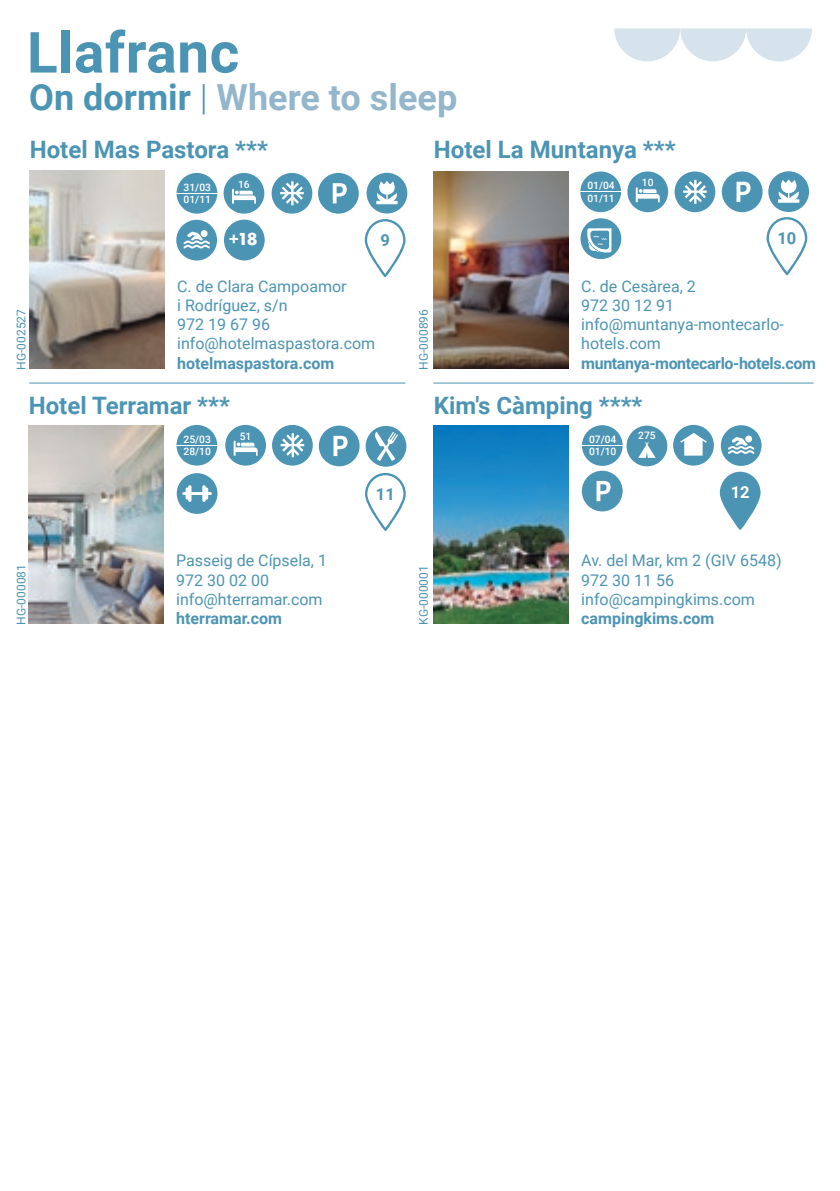
<style>
.page{position:relative;width:840px;height:1191px;background:#fff}
.page>*{position:absolute;margin:0;border:0;box-sizing:border-box;transform-origin:0 0}
.t1{font:700 56.8px "Roboto";letter-spacing:.01em;color:#4c94b3}
.t2{font:700 36px "Roboto";color:#93b6cb}
.t3{font:700 24px "Roboto";color:#4c94b3}
.t4{font:700 16.4px "Roboto";color:#4c94b3}
.t5{font:700 16.4px "Roboto";color:#fff}
.t6{font:16px/19.2px "Roboto";color:#4c94b3}
.t7{font:700 16px "Roboto";color:#4c94b3}
.t8{font:700 16px "Roboto";letter-spacing:-.025em;color:#4c94b3}
.t9{font:700 16px "Futura";color:#fff}
.t10{font:12px "Roboto";color:#4c94b3}
.t11{font:500 10.2px/12.4px "Roboto";color:#fff}
.s1{color:#4c94b3}
.s2{font-weight:300;color:#4c94b3}
</style>
<div class="page">
<hr style="left:30px;top:382px;width:375px;height:1px;background:#4c94b3">
<hr style="left:433px;top:382px;width:379px;height:1px;background:#4c94b3">
<img style="left:433px;top:425px;width:135px;height:198px">
<svg style="left:719px;top:472px;width:41px;height:58px"></svg>
<div style="left:581px;top:425px;width:41px;height:41px;background:#4c94b3;border-radius:50%"></div>
<hr style="left:580px;top:445px;width:44px;height:1px;background:#fff">
<div style="left:672px;top:425px;width:41px;height:40px;background:#4c94b3;border-radius:50%"></div>
<svg style="left:680px;top:433px;width:26px;height:22px"></svg>
<div style="left:581px;top:471px;width:41px;height:40px;background:#4c94b3;border-radius:50%"></div>
<svg style="left:596px;top:481px;width:14px;height:20px"></svg>
<div style="left:720px;top:425px;width:41px;height:41px;background:#4c94b3;border-radius:50%"></div>
<svg style="left:728px;top:437px;width:25px;height:17px"></svg>
<svg style="left:744px;top:435px;width:7px;height:7px"></svg>
<div style="left:626px;top:425px;width:41px;height:41px;background:#4c94b3;border-radius:50%"></div>
<svg style="left:638px;top:442px;width:17px;height:16px"></svg>
<img style="left:28px;top:425px;width:135px;height:198px">
<div style="left:318px;top:425px;width:41px;height:41px;background:#4c94b3;border-radius:50%"></div>
<svg style="left:333px;top:436px;width:14px;height:20px"></svg>
<div style="left:365px;top:426px;width:41px;height:41px;background:#4c94b3;border-radius:50%"></div>
<svg style="left:375px;top:432px;width:23px;height:29px"></svg>
<svg style="left:365px;top:473px;width:40px;height:58px"></svg>
<div style="left:176px;top:425px;width:41px;height:40px;background:#4c94b3;border-radius:50%"></div>
<hr style="left:175px;top:445px;width:44px;height:1px;background:#fff">
<div style="left:225px;top:425px;width:41px;height:40px;background:#4c94b3;border-radius:50%"></div>
<svg style="left:233px;top:440px;width:24px;height:16px"></svg>
<div style="left:272px;top:425px;width:40px;height:40px;background:#4c94b3;border-radius:50%"></div>
<svg style="left:280px;top:433px;width:24px;height:24px"></svg>
<div style="left:177px;top:473px;width:40px;height:41px;background:#4c94b3;border-radius:50%"></div>
<svg style="left:182px;top:485px;width:30px;height:17px"></svg>
<img style="left:433px;top:171px;width:135px;height:197px">
<div style="left:767px;top:171px;width:41px;height:41px;background:#4c94b3;border-radius:50%"></div>
<svg style="left:778px;top:179px;width:21px;height:24px"></svg>
<div style="left:580px;top:171px;width:40px;height:41px;background:#4c94b3;border-radius:50%"></div>
<hr style="left:578px;top:191px;width:44px;height:1px;background:#fff">
<div style="left:721px;top:171px;width:41px;height:41px;background:#4c94b3;border-radius:50%"></div>
<svg style="left:736px;top:182px;width:14px;height:20px"></svg>
<div style="left:674px;top:171px;width:41px;height:41px;background:#4c94b3;border-radius:50%"></div>
<svg style="left:683px;top:180px;width:23px;height:24px"></svg>
<div style="left:627px;top:171px;width:40px;height:41px;background:#4c94b3;border-radius:50%"></div>
<svg style="left:635px;top:187px;width:24px;height:15px"></svg>
<svg style="left:766px;top:217px;width:40px;height:58px"></svg>
<div style="left:580px;top:218px;width:41px;height:41px;background:#4c94b3;border-radius:50%"></div>
<svg style="left:587px;top:228px;width:24px;height:24px"></svg>
<img style="left:30px;top:170px;width:134px;height:198px">
<div style="left:366px;top:173px;width:41px;height:40px;background:#4c94b3;border-radius:50%"></div>
<svg style="left:376px;top:181px;width:21px;height:23px"></svg>
<div style="left:176px;top:173px;width:41px;height:41px;background:#4c94b3;border-radius:50%"></div>
<hr style="left:175px;top:193px;width:43px;height:1px;background:#fff">
<div style="left:318px;top:173px;width:40px;height:41px;background:#4c94b3;border-radius:50%"></div>
<svg style="left:332px;top:183px;width:14px;height:20px"></svg>
<div style="left:271px;top:173px;width:41px;height:41px;background:#4c94b3;border-radius:50%"></div>
<svg style="left:280px;top:181px;width:23px;height:24px"></svg>
<div style="left:223px;top:173px;width:41px;height:41px;background:#4c94b3;border-radius:50%"></div>
<svg style="left:232px;top:188px;width:24px;height:16px"></svg>
<svg style="left:364px;top:219px;width:41px;height:58px"></svg>
<div style="left:176px;top:220px;width:41px;height:40px;background:#4c94b3;border-radius:50%"></div>
<svg style="left:183px;top:232px;width:26px;height:16px"></svg>
<div style="left:201px;top:230px;width:6px;height:7px;background:#fff;border-radius:50%"></div>
<div style="left:224px;top:220px;width:40px;height:40px;background:#4c94b3;border-radius:50%"></div>
<svg style="left:614px;top:28px;width:197px;height:33px"></svg>
<h1 class="t1" style="left:27px;top:13px;width:214px">Llafranc</h1>
<h2 class="t2" style="left:29px;top:72px;width:429px"><span class="s1">On dormir</span> <span class="s2">|</span> Where to sleep</h2>
<h3 class="t3" style="left:30px;top:133px;width:239px">Hotel Mas Pastora ***</h3>
<p class="t10" style="left:13px;top:370px;width:62px;rotate:-90deg">HG-002527</p>
<p class="t11" style="left:183px;top:180px;width:29px">31/03<br>01/11</p>
<p class="t11" style="left:238px;top:178px;width:13px">16</p>
<p class="t9" style="left:228px;top:228px;width:31px">+18</p>
<p class="t4" style="left:380px;top:228px;width:11px">9</p>
<p class="t6" style="left:177px;top:276px;width:199px">C. de Clara Campoamor<br>i Rodríguez, s/n<br>972 19 67 96 info@hotelmaspastora.com</p>
<p class="t7" style="left:177px;top:352px;width:159px">hotelmaspastora.com</p>
<h3 class="t3" style="left:29px;top:389px;width:203px">Hotel Terramar ***</h3>
<p class="t10" style="left:13px;top:624px;width:62px;rotate:-90deg">HG-000081</p>
<p class="t11" style="left:183px;top:432px;width:29px">25/03<br>28/10</p>
<p class="t11" style="left:240px;top:429px;width:13px">51</p>
<p class="t6" style="left:176px;top:550px;width:152px">Passeig de Cípsela, 1<br>972 30 02 00 info@hterramar.com</p>
<p class="t7" style="left:176px;top:607px;width:107px">hterramar.com</p>
<p class="t4" style="left:376px;top:482px;width:20px">11</p>
<h3 class="t3" style="left:433px;top:133px;width:243px">Hotel La Muntanya ***</h3>
<p class="t10" style="left:415px;top:370px;width:62px;rotate:-90deg">HG-000896</p>
<p class="t11" style="left:587px;top:179px;width:29px">01/04<br>01/11</p>
<p class="t11" style="left:641px;top:176px;width:13px">10</p>
<p class="t4" style="left:777px;top:226px;width:20px">10</p>
<p class="t6" style="left:581px;top:276px;width:204px">C. de Cesàrea, 2<br>972 30 12 91 info@muntanya-montecarlo&shy;hotels.com</p>
<p class="t8" style="left:581px;top:352px;width:236px">muntanya-montecarlo-hotels.com</p>
<h3 class="t3" style="left:433px;top:389px;width:210px">Kim's Càmping ****</h3>
<p class="t10" style="left:415px;top:624px;width:61px;rotate:-90deg">KG-000001</p>
<p class="t11" style="left:588px;top:433px;width:29px">07/04<br>01/10</p>
<p class="t11" style="left:637px;top:429px;width:19px">275</p>
<p class="t5" style="left:730px;top:481px;width:20px">12</p>
<p class="t6" style="left:581px;top:550px;width:202px">Av. del Mar, km 2 (GIV 6548)<br>972 30 11 56 info@campingkims.com</p>
<p class="t7" style="left:581px;top:607px;width:134px">campingkims.com</p>
</div>
